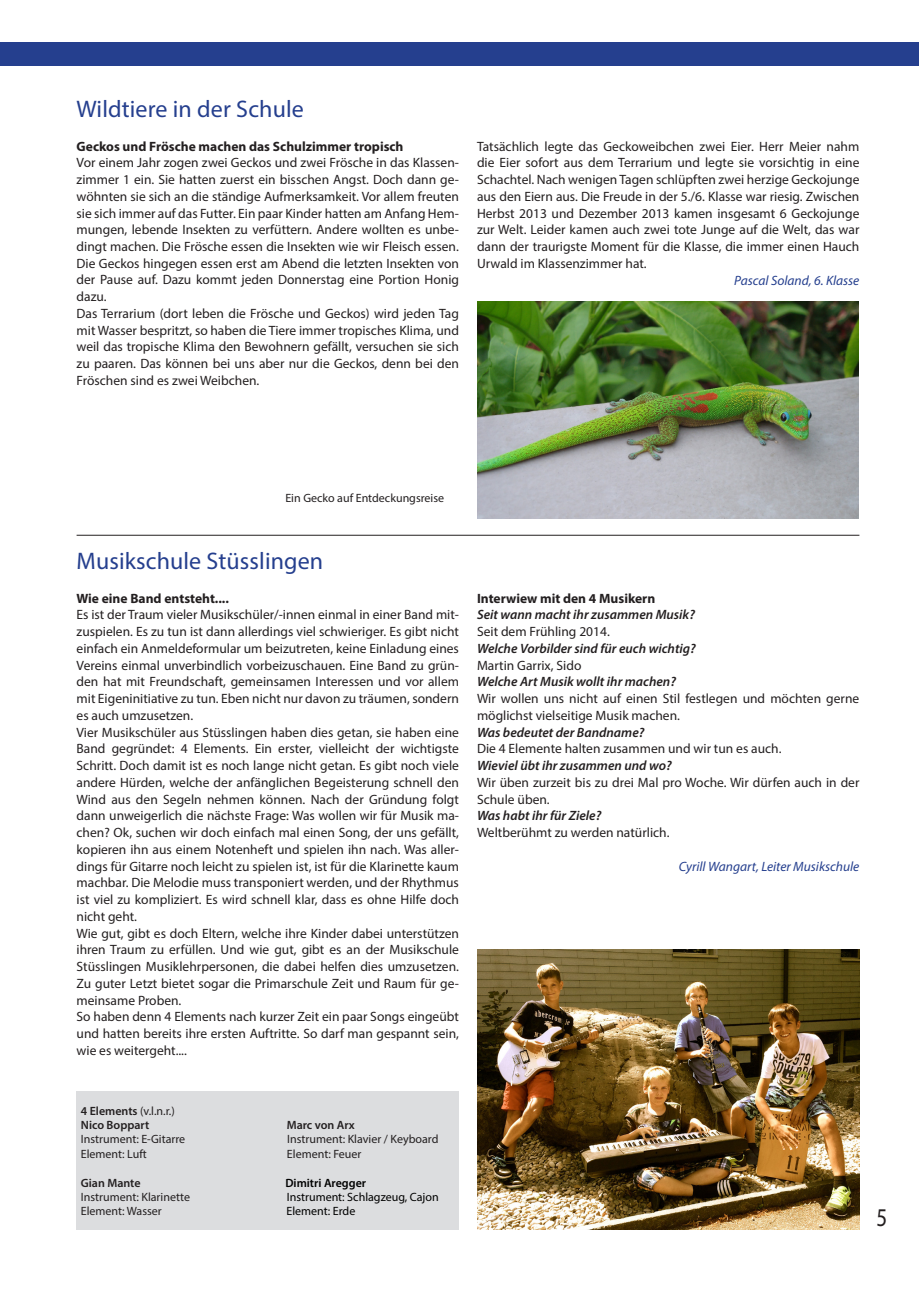
<style>
.page{position:relative;width:919px;height:1289px;background:#fff}
.page>*{position:absolute;margin:0;border:0;box-sizing:border-box;transform-origin:0 0}
.t1{font:25.65px "Myriad Pro";color:#231f20;scale:.82 1}
.t2{font:24px "Myriad Pro";letter-spacing:.005em;color:#253f8e}
.t3{font:13.5px/16.8px "Myriad Pro";color:#231f20}
.t4{font:italic 600 13.5px "Myriad Pro";color:#231f20}
.t5{font:700 13.5px "Myriad Pro";color:#231f20}
.t6{font:italic 13.5px "Myriad Pro";color:#253f8e}
.t7{font:12px "Myriad Pro";color:#231f20}
.t8{font:600 12px/14.4px "Myriad Pro";color:#231f20}
.t9{font:12px "Myriad Pro";color:#000}
.t10{font:600 12px "Myriad Pro";color:#000}
.s1{font-weight:400}
</style>
<div class="page">
<div style="left:0;top:43px;width:918px;height:23px;background:#253f8e"></div>
<hr style="left:77px;top:535px;width:782px;height:1px;background:#231f20">
<div style="left:77px;top:1091px;width:382px;height:138px;background:#dcdddf"></div>
<img style="left:477px;top:949px;width:382px;height:280px">
<img style="left:477px;top:301px;width:381px;height:218px">
<h2 class="t2" style="left:77px;top:94px;width:229px">Wildtiere in der Schule</h2>
<p class="t5" style="left:77px;top:137px;width:328px">Geckos und Frösche machen das Schulzimmer tropisch</p>
<p class="t3" style="left:77px;top:154px;width:384px">Vor einem Jahr zogen zwei Geckos und zwei Frösche in das Klassen&shy;zimmer 1 ein. Sie hatten zuerst ein bisschen Angst. Doch dann ge&shy;wöhnten sie sich an die ständige Aufmerksamkeit. Vor allem freuten sie sich immer auf das Futter. Ein paar Kinder hatten am Anfang Hem&shy;mungen, lebende Insekten zu verfüttern. Andere wollten es unbe&shy;dingt machen. Die Frösche essen die Insekten wie wir Fleisch essen.<br>Die Geckos hingegen essen erst am Abend die letzten Insekten von der Pause auf. Dazu kommt jeden Donnerstag eine Portion Honig dazu.<br>Das Terrarium (dort leben die Frösche und Geckos) wird jeden Tag mit Wasser bespritzt, so haben die Tiere immer tropisches Klima, und weil das tropische Klima den Bewohnern gefällt, versuchen sie sich zu paaren. Das können bei uns aber nur die Geckos, denn bei den Fröschen sind es zwei Weibchen.</p>
<p class="t3" style="left:477px;top:137px;width:384px;text-align:justify">Tatsächlich legte das Geckoweibchen zwei Eier. Herr Meier nahm die Eier sofort aus dem Terrarium und legte sie vorsichtig in eine Schachtel. Nach wenigen Tagen schlüpften zwei herzige Geckojunge aus den Eiern aus. Die Freude in der 5./6. Klasse war riesig. Zwischen Herbst 2013 und Dezember 2013 kamen insgesamt 6 Geckojunge zur Welt. Leider kamen auch zwei tote Junge auf die Welt, das war dann der traurigste Moment für die Klasse, die immer einen Hauch Urwald im Klassenzimmer hat.</p>
<p class="t6" style="left:734px;top:272px;width:127px">Pascal Soland, 6. Klasse</p>
<p class="t7" style="left:285px;top:490px;width:160px">Ein Gecko auf Entdeckungsreise</p>
<h2 class="t2" style="left:77px;top:546px;width:248px">Musikschule Stüsslingen</h2>
<p class="t5" style="left:77px;top:589px;width:154px">Wie eine Band entsteht....</p>
<p class="t3" style="left:77px;top:606px;width:384px">Es ist der Traum vieler Musikschüler/-innen einmal in einer Band mit&shy;zuspielen. Es zu tun ist dann allerdings viel schwieriger. Es gibt nicht einfach ein Anmeldeformular um beizutreten, keine Einladung eines Vereins einmal unverbindlich vorbeizuschauen. Eine Band zu grün&shy;den hat mit Freundschaft, gemeinsamen Interessen und vor allem mit Eigeninitiative zu tun. Eben nicht nur davon zu träumen, sondern es auch umzusetzen.<br>Vier Musikschüler aus Stüsslingen haben dies getan, sie haben eine Band gegründet: 4 Elements. Ein erster, vielleicht der wichtigste Schritt. Doch damit ist es noch lange nicht getan. Es gibt noch viele andere Hürden, welche der anfänglichen Begeisterung schnell den Wind aus den Segeln nehmen können. Nach der Gründung folgt dann unweigerlich die nächste Frage: Was wollen wir für Musik ma&shy;chen? Ok, suchen wir doch einfach mal einen Song, der uns gefällt, kopieren ihn aus einem Notenheft und spielen ihn nach. Was aller&shy;dings für Gitarre noch leicht zu spielen ist, ist für die Klarinette kaum machbar. Die Melodie muss transponiert werden, und der Rhythmus ist viel zu kompliziert. Es wird schnell klar, dass es ohne Hilfe doch nicht geht.<br>Wie gut, gibt es doch Eltern, welche ihre Kinder dabei unterstützen ihren Traum zu erfüllen. Und wie gut, gibt es an der Musikschule Stüsslingen Musiklehrpersonen, die dabei helfen dies umzusetzen.<br>Zu guter Letzt bietet sogar die Primarschule Zeit und Raum für ge&shy;meinsame Proben.<br>So haben denn 4 Elements nach kurzer Zeit ein paar Songs eingeübt und hatten bereits ihre ersten Auftritte. So darf man gespannt sein, wie es weitergeht....</p>
<p class="t5" style="left:477px;top:589px;width:180px">Interwiew mit den 4 Musikern</p>
<p class="t4" style="left:477px;top:606px;width:219px">Seit wann macht ihr zusammen Musik?</p>
<p class="t3" style="left:477px;top:623px;width:134px">Seit dem Frühling 2014.</p>
<p class="t4" style="left:477px;top:640px;width:220px">Welche Vorbilder sind für euch wichtig?</p>
<p class="t3" style="left:477px;top:656px;width:106px">Martin Garrix, Sido</p>
<p class="t4" style="left:477px;top:673px;width:200px">Welche Art Musik wollt ihr machen?</p>
<p class="t3" style="left:477px;top:690px;width:384px">Wir wollen uns nicht auf einen Stil festlegen und möchten gerne möglichst vielseitige Musik machen.</p>
<p class="t4" style="left:477px;top:723px;width:169px">Was bedeutet der Bandname?</p>
<p class="t3" style="left:477px;top:740px;width:306px">Die 4 Elemente halten zusammen und wir tun es auch.</p>
<p class="t4" style="left:477px;top:757px;width:196px">Wieviel übt ihr zusammen und wo?</p>
<p class="t3" style="left:477px;top:773px;width:384px">Wir üben zurzeit bis zu drei Mal pro Woche. Wir dürfen auch in der<br>Schule üben.</p>
<p class="t4" style="left:477px;top:807px;width:126px">Was habt ihr für Ziele?</p>
<p class="t3" style="left:477px;top:824px;width:194px">Weltberühmt zu werden natürlich.</p>
<p class="t6" style="left:678px;top:857px;width:182px">Cyrill Wangart, Leiter Musikschule</p>
<p class="t8" style="left:81px;top:1102px;width:95px">4 Elements <span class="s1">(v.l.n.r.)<br></span>Nico Boppart</p>
<p class="t8" style="left:287px;top:1117px;width:70px">Marc von Arx</p>
<p class="t7" style="left:81px;top:1131px;width:106px">Instrument: E-Gitarre</p>
<p class="t7" style="left:287px;top:1131px;width:153px">Instrument: Klavier / Keyboard</p>
<p class="t7" style="left:81px;top:1146px;width:68px">Element: Luft</p>
<p class="t7" style="left:287px;top:1146px;width:76px">Element: Feuer</p>
<p class="t8" style="left:81px;top:1174px;width:61px">Gian Mante</p>
<p class="t10" style="left:285px;top:1174px;width:82px">Dimitri Aregger</p>
<p class="t7" style="left:81px;top:1189px;width:111px">Instrument: Klarinette</p>
<p class="t9" style="left:287px;top:1189px;width:153px">Instrument: Schlagzeug, Cajon</p>
<p class="t7" style="left:81px;top:1203px;width:82px">Element: Wasser</p>
<p class="t9" style="left:286px;top:1203px;width:70px">Element: Erde</p>
<h1 class="t1" style="left:876px;top:1201px;width:15px">5</h1>
</div>
